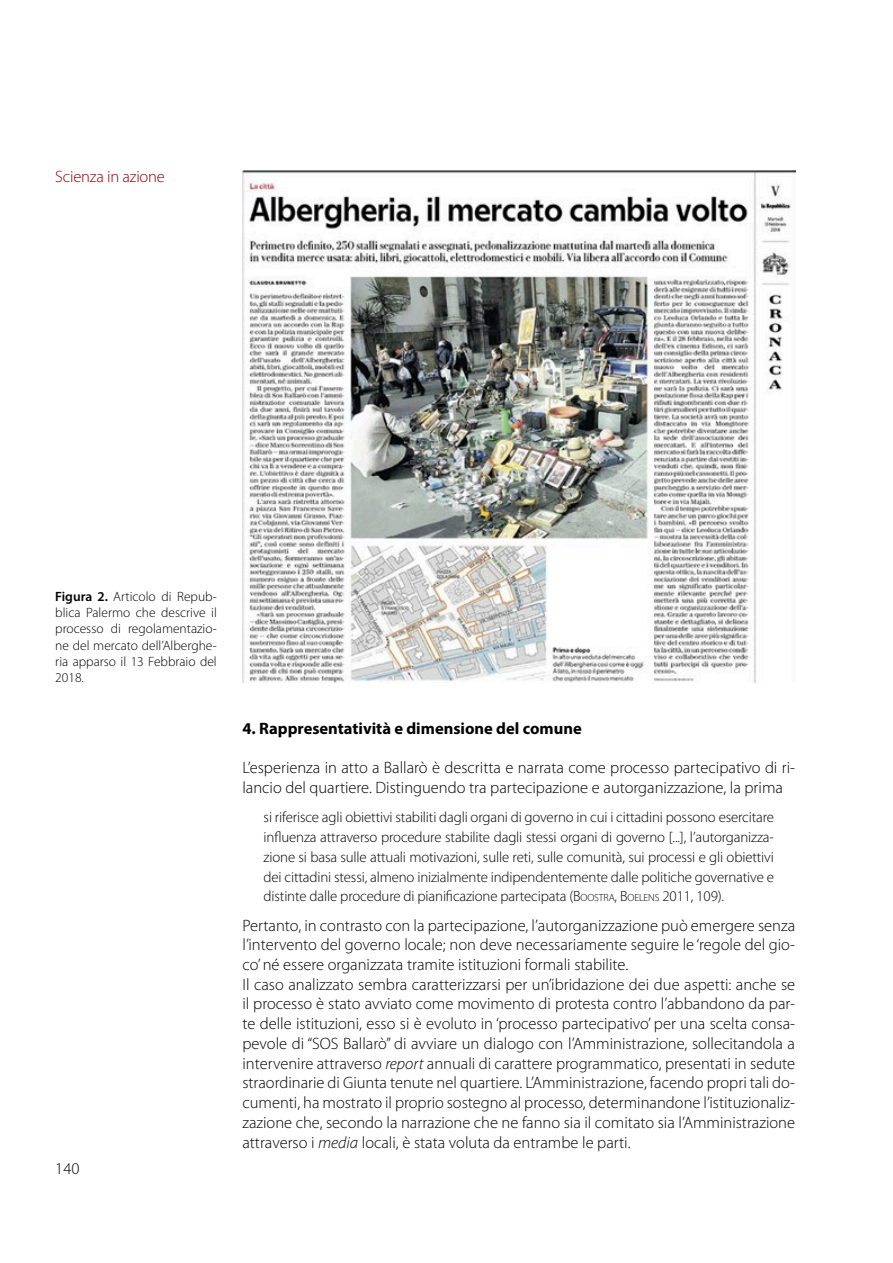
<style>
.page{position:relative;width:893px;height:1263px;background:#fff}
.page>*{position:absolute;margin:0;border:0;box-sizing:border-box;transform-origin:0 0}
.t1{font:300 16.5px/19.8px "Myriad Pro";color:#000}
.t2{font:700 16.5px "Myriad Pro";color:#000}
.t3{font:300 16.5px "Myriad Pro";letter-spacing:-.01em;color:#950000}
.t4{font:300 14.85px/19.6px "Myriad Pro";letter-spacing:-.01em;color:#000;text-align:justify}
.t5{font:300 13.5px/16.2px "Myriad Pro";color:#000;text-align:justify}
.s1{font-weight:600}
.s2{font-style:inherit}
.s3{font-size:10.35px}
.s4{font-style:italic}
</style>
<div class="page">
<img style="left:242px;top:170px;width:553px;height:512px">
<p class="t3" style="left:55px;top:168px;width:111px">Scienza in azione</p>
<p class="t5" style="left:55px;top:589px;width:163px"><span class="s1">Figura 2.</span> Articolo di Repub&shy;blica Palermo che descrive il processo di regolamentazio&shy;ne del mercato dell’Alberghe&shy;ria apparso il 13 Febbraio del 2018.</p>
<p class="t1" style="left:55px;top:1159px;width:26px">140</p>
<p class="t2" style="left:242px;top:717px;width:341px">4. Rappresentatività e dimensione del comune</p>
<p class="t1" style="left:242px;top:758px;width:554px">L’esperienza in atto a Ballarò è descritta e narrata come processo partecipativo di ri&shy;lancio del quartiere. Distinguendo tra partecipazione e autorganizzazione, la prima</p>
<p class="t4" style="left:264px;top:808px;width:512px">si riferisce agli obiettivi stabiliti dagli organi di governo in cui i cittadini possono esercitare influenza attraverso procedure stabilite dagli stessi organi di governo [...], l’autorganizza&shy;zione si basa sulle attuali motivazioni, sulle reti, sulle comunità, sui processi e gli obiettivi dei cittadini stessi, almeno inizialmente indipendentemente dalle politiche governative e distinte dalle procedure di pianificazione partecipata (<span class="s2">B</span><span class="s3">OOSTRA</span><span class="s2">, B</span><span class="s3">OELENS</span> 2011, 109).</p>
<p class="t1" style="left:242px;top:915px;width:554px">Pertanto, in contrasto con la partecipazione, l’autorganizzazione può emergere senza l’intervento del governo locale; non deve necessariamente seguire le ‘regole del gio&shy;co’ né essere organizzata tramite istituzioni formali stabilite.<br>Il caso analizzato sembra caratterizzarsi per un’ibridazione dei due aspetti: anche se il processo è stato avviato come movimento di protesta contro l’abbandono da par&shy;te delle istituzioni, esso si è evoluto in ‘processo partecipativo’ per una scelta consa&shy;pevole di “SOS Ballarò” di avviare un dialogo con l’Amministrazione, sollecitandola a intervenire attraverso <span class="s4">report</span> annuali di carattere programmatico, presentati in sedute straordinarie di Giunta tenute nel quartiere. L’Amministrazione, facendo propri tali do&shy;cumenti, ha mostrato il proprio sostegno al processo, determinandone l’istituzionaliz&shy;zazione che, secondo la narrazione che ne fanno sia il comitato sia l’Amministrazione attraverso i <span class="s4">media</span> locali, è stata voluta da entrambe le parti.</p>
</div>
